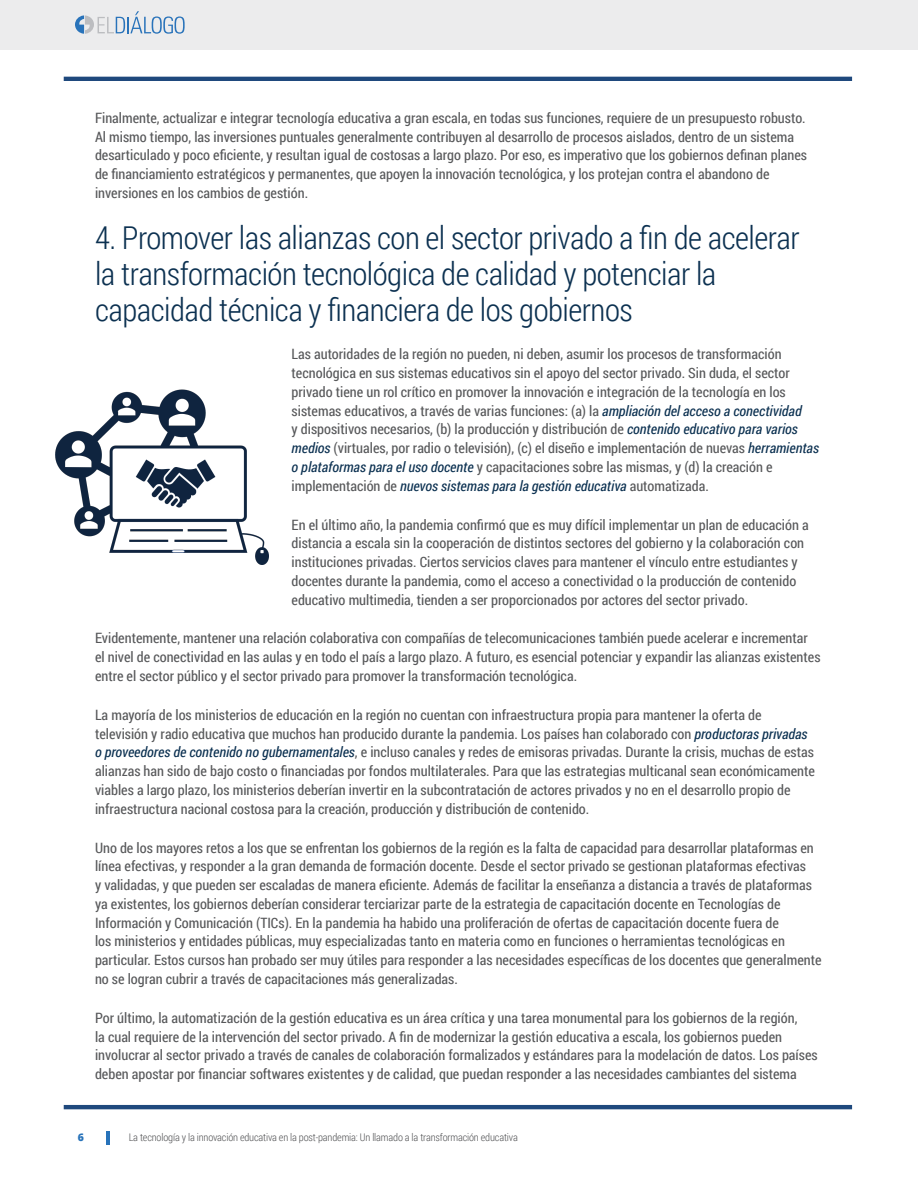
<style>
.page{position:relative;width:918px;height:1188px;background:#fff}
.page>*{position:absolute;margin:0;border:0;box-sizing:border-box;transform-origin:0 0}
.Content_-_Subhead_1{font:300 31.5px/36px "Roboto Condensed";letter-spacing:-.015em;color:#0c3151}
.Content_-_Body_text{font:14.25px/18.8px "Roboto Condensed";color:#57585a}
.t1{font:300 10.5px "Roboto Condensed";letter-spacing:-.015em;color:#57585a}
.t2{font:800 10.5px "Open Sans";color:#2873ba}
.s1{font-style:italic;color:#0c3151}
</style>
<div class="page">
<div style="left:0;top:0;width:918px;height:50px;background:#ececed"></div>
<hr style="left:106px;top:1131px;width:3px;height:14px;background:#2873ba">
<svg style="left:75px;top:11px;width:110px;height:23px"></svg>
<hr style="left:64px;top:77px;width:788px;height:4px;background:#1f497d">
<hr style="left:64px;top:1105px;width:788px;height:4px;background:#1f497d">
<img style="left:55px;top:389px;width:214px;height:176px">
<p class="Content_-_Body_text" style="left:95px;top:108px;width:714px">Finalmente, actualizar e integrar tecnología educativa a gran escala, en todas sus funciones, requiere de un presupuesto robusto.<br>Al mismo tiempo, las inversiones puntuales generalmente contribuyen al desarrollo de procesos aislados, dentro de un sistema desarticulado y poco eficiente, y resultan igual de costosas a largo plazo. Por eso, es imperativo que los gobiernos definan planes de financiamiento estratégicos y permanentes, que apoyen la innovación tecnológica, y los protejan contra el abandono de inversiones en los cambios de gestión.</p>
<p class="Content_-_Subhead_1" style="left:95px;top:219px;width:706px">4. Promover las alianzas con el sector privado a fin de acelerar la transformación tecnológica de calidad y potenciar la capacidad técnica y financiera de los gobiernos</p>
<p class="Content_-_Body_text" style="left:292px;top:345px;width:529px">Las autoridades de la región no pueden, ni deben, asumir los procesos de transformación tecnológica en sus sistemas educativos sin el apoyo del sector privado. Sin duda, el sector privado tiene un rol crítico en promover la innovación e integración de la tecnología en los sistemas educativos, a través de varias funciones: (a) la <span class="s1">ampliación del acceso a conectividad<br></span>y dispositivos necesarios, (b) la producción y distribución de <span class="s1">contenido educativo para varios medios</span> (virtuales, por radio o televisión), (c) el diseño e implementación de nuevas <span class="s1">herramientas o plataformas para el uso docente</span> y capacitaciones sobre las mismas, y (d) la creación e implementación de <span class="s1">nuevos sistemas para la gestión educativa</span> automatizada.</p>
<p class="Content_-_Body_text" style="left:292px;top:515px;width:519px">En el último año, la pandemia confirmó que es muy difícil implementar un plan de educación a distancia a escala sin la cooperación de distintos sectores del gobierno y la colaboración con instituciones privadas. Ciertos servicios claves para mantener el vínculo entre estudiantes y docentes durante la pandemia, como el acceso a conectividad o la producción de contenido educativo multimedia, tienden a ser proporcionados por actores del sector privado.</p>
<p class="Content_-_Body_text" style="left:95px;top:629px;width:727px">Evidentemente, mantener una relación colaborativa con compañías de telecomunicaciones también puede acelerar e incrementar el nivel de conectividad en las aulas y en todo el país a largo plazo. A futuro, es esencial potenciar y expandir las alianzas existentes entre el sector público y el sector privado para promover la transformación tecnológica.</p>
<p class="Content_-_Body_text" style="left:95px;top:705px;width:721px">La mayoría de los ministerios de educación en la región no cuentan con infraestructura propia para mantener la oferta de televisión y radio educativa que muchos han producido durante la pandemia. Los países han colaborado con <span class="s1">productoras privadas o proveedores de contenido no gubernamentales</span>, e incluso canales y redes de emisoras privadas. Durante la crisis, muchas de estas alianzas han sido de bajo costo o financiadas por fondos multilaterales. Para que las estrategias multicanal sean económicamente viables a largo plazo, los ministerios deberían invertir en la subcontratación de actores privados y no en el desarrollo propio de infraestructura nacional costosa para la creación, producción y distribución de contenido.</p>
<p class="Content_-_Body_text" style="left:95px;top:838px;width:728px">Uno de los mayores retos a los que se enfrentan los gobiernos de la región es la falta de capacidad para desarrollar plataformas en línea efectivas, y responder a la gran demanda de formación docente. Desde el sector privado se gestionan plataformas efectivas<br>y validadas, y que pueden ser escaladas de manera eficiente. Además de facilitar la enseñanza a distancia a través de plataformas ya existentes, los gobiernos deberían considerar terciarizar parte de la estrategia de capacitación docente en Tecnologías de Información y Comunicación (TICs). En la pandemia ha habido una proliferación de ofertas de capacitación docente fuera de<br>los ministerios y entidades públicas, muy especializadas tanto en materia como en funciones o herramientas tecnológicas en particular. Estos cursos han probado ser muy útiles para responder a las necesidades específicas de los docentes que generalmente no se logran cubrir a través de capacitaciones más generalizadas.</p>
<p class="Content_-_Body_text" style="left:95px;top:1008px;width:724px">Por último, la automatización de la gestión educativa es un área crítica y una tarea monumental para los gobiernos de la región,<br>la cual requiere de la intervención del sector privado. A fin de modernizar la gestión educativa a escala, los gobiernos pueden involucrar al sector privado a través de canales de colaboración formalizados y estándares para la modelación de datos. Los países deben apostar por financiar softwares existentes y de calidad, que puedan responder a las necesidades cambiantes del sistema</p>
<p class="t2" style="left:78px;top:1129px;width:8px">6</p>
<p class="t1" style="left:129px;top:1130px;width:391px">La tecnología y la innovación educativa en la post-pandemia: Un llamado a la transformación educativa</p>
</div>
